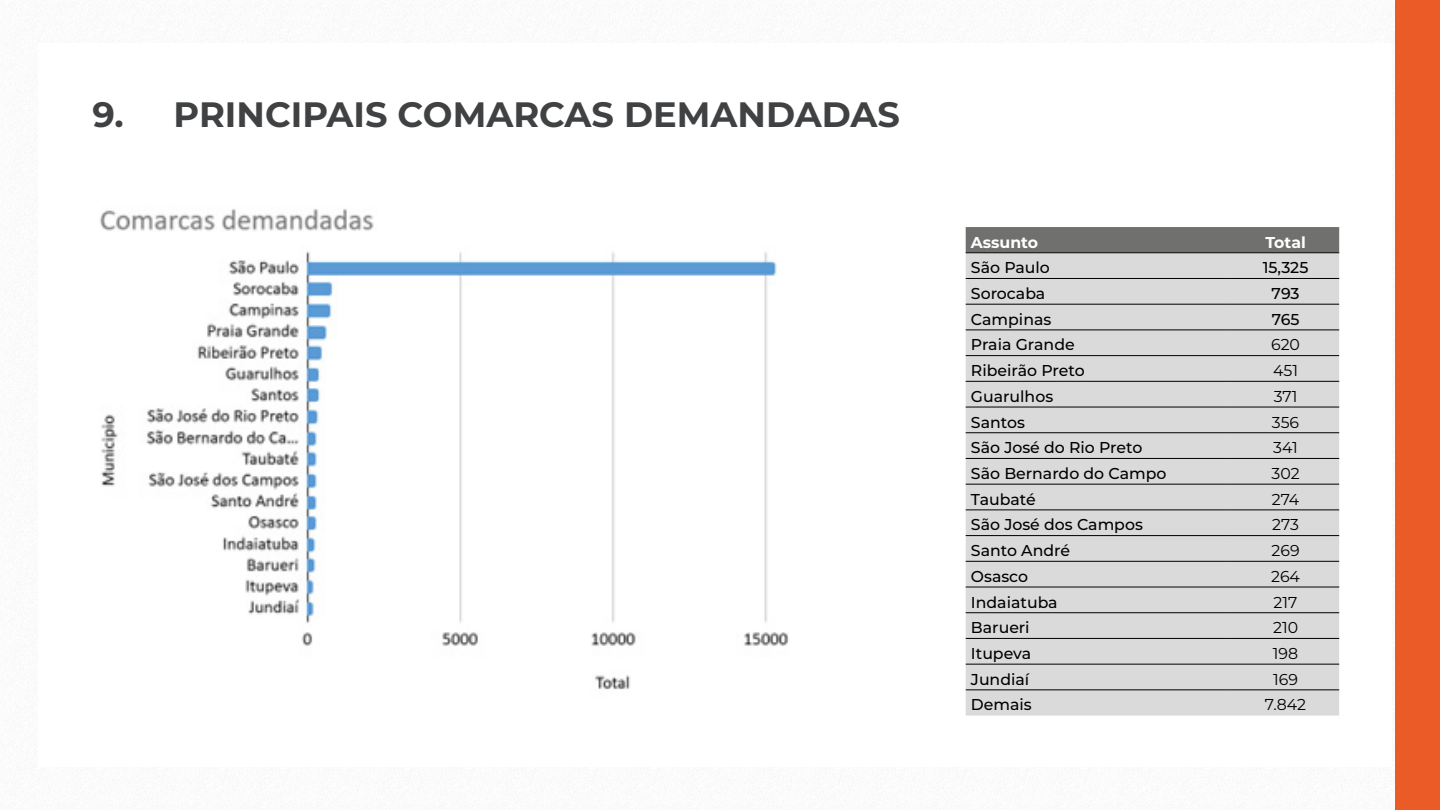
<style>
.page{position:relative;width:1440px;height:810px;background:#fff}
.page>*{position:absolute;margin:0;border:0;box-sizing:border-box;transform-origin:0 0}
.t1{font:700 35.25px "Montserrat";color:#404142}
.t2{font:500 15.75px "Montserrat";color:#000}
.t3{font:15.75px "Montserrat";color:#000}
.t4{font:700 15.75px "Montserrat";color:#fff}
</style>
<div class="page">
<div style="left:1396px;top:0;width:44px;height:810px;background:#eb5b28"></div>
<img style="left:99px;top:209px;width:690px;height:481px">
<div style="left:966px;top:227px;width:373px;height:26px;background:#70706f"></div>
<div style="left:966px;top:254px;width:373px;height:462px;background:#dadada"></div>
<hr style="left:966px;top:253px;width:266px;height:1px;background:#000">
<hr style="left:1232px;top:253px;width:107px;height:1px;background:#000">
<hr style="left:966px;top:278px;width:266px;height:1px;background:#000">
<hr style="left:1232px;top:278px;width:107px;height:1px;background:#000">
<hr style="left:966px;top:304px;width:266px;height:1px;background:#000">
<hr style="left:1232px;top:304px;width:107px;height:1px;background:#000">
<hr style="left:966px;top:330px;width:266px;height:1px;background:#000">
<hr style="left:1232px;top:330px;width:107px;height:1px;background:#000">
<hr style="left:966px;top:355px;width:266px;height:1px;background:#000">
<hr style="left:1232px;top:355px;width:107px;height:1px;background:#000">
<hr style="left:966px;top:381px;width:266px;height:1px;background:#000">
<hr style="left:1232px;top:381px;width:107px;height:1px;background:#000">
<hr style="left:966px;top:407px;width:266px;height:1px;background:#000">
<hr style="left:1232px;top:407px;width:107px;height:1px;background:#000">
<hr style="left:966px;top:433px;width:266px;height:1px;background:#000">
<hr style="left:1232px;top:433px;width:107px;height:1px;background:#000">
<hr style="left:966px;top:458px;width:266px;height:1px;background:#000">
<hr style="left:1232px;top:458px;width:107px;height:1px;background:#000">
<hr style="left:966px;top:484px;width:266px;height:1px;background:#000">
<hr style="left:1232px;top:484px;width:107px;height:1px;background:#000">
<hr style="left:966px;top:510px;width:266px;height:1px;background:#000">
<hr style="left:1232px;top:510px;width:107px;height:1px;background:#000">
<hr style="left:966px;top:535px;width:266px;height:1px;background:#000">
<hr style="left:1232px;top:535px;width:107px;height:1px;background:#000">
<hr style="left:966px;top:561px;width:266px;height:1px;background:#000">
<hr style="left:1232px;top:561px;width:107px;height:1px;background:#000">
<hr style="left:966px;top:587px;width:266px;height:1px;background:#000">
<hr style="left:1232px;top:587px;width:107px;height:1px;background:#000">
<hr style="left:966px;top:613px;width:266px;height:1px;background:#000">
<hr style="left:1232px;top:613px;width:107px;height:1px;background:#000">
<hr style="left:966px;top:638px;width:266px;height:1px;background:#000">
<hr style="left:1232px;top:638px;width:107px;height:1px;background:#000">
<hr style="left:966px;top:664px;width:266px;height:1px;background:#000">
<hr style="left:1232px;top:664px;width:107px;height:1px;background:#000">
<hr style="left:966px;top:690px;width:266px;height:1px;background:#000">
<hr style="left:1232px;top:690px;width:107px;height:1px;background:#000">
<h1 class="t1" style="left:93px;top:89px;width:809px">9. PRINCIPAIS COMARCAS DEMANDADAS</h1>
<p class="t4" style="left:971px;top:231px;width:69px">Assunto</p>
<p class="t4" style="left:1265px;top:231px;width:42px">Total</p>
<p class="t2" style="left:971px;top:257px;width:80px">São Paulo</p>
<p class="t2" style="left:1263px;top:257px;width:47px">15,325</p>
<p class="t2" style="left:971px;top:282px;width:76px">Sorocaba</p>
<p class="t2" style="left:1272px;top:282px;width:29px">793</p>
<p class="t2" style="left:971px;top:308px;width:82px">Campinas</p>
<p class="t2" style="left:1272px;top:308px;width:29px">765</p>
<p class="t2" style="left:971px;top:334px;width:105px">Praia Grande</p>
<p class="t3" style="left:1271px;top:334px;width:30px">620</p>
<p class="t2" style="left:971px;top:360px;width:115px">Ribeirão Preto</p>
<p class="t3" style="left:1273px;top:360px;width:26px">451</p>
<p class="t2" style="left:971px;top:385px;width:84px">Guarulhos</p>
<p class="t3" style="left:1274px;top:385px;width:25px">371</p>
<p class="t2" style="left:971px;top:411px;width:55px">Santos</p>
<p class="t3" style="left:1272px;top:411px;width:29px">356</p>
<p class="t2" style="left:971px;top:437px;width:173px">São José do Rio Preto</p>
<p class="t3" style="left:1273px;top:437px;width:26px">341</p>
<p class="t2" style="left:971px;top:462px;width:197px">São Bernardo do Campo</p>
<p class="t3" style="left:1271px;top:463px;width:30px">302</p>
<p class="t2" style="left:971px;top:488px;width:66px">Taubaté</p>
<p class="t3" style="left:1272px;top:488px;width:29px">274</p>
<p class="t2" style="left:971px;top:514px;width:173px">São José dos Campos</p>
<p class="t3" style="left:1272px;top:514px;width:28px">273</p>
<p class="t2" style="left:971px;top:540px;width:101px">Santo André</p>
<p class="t3" style="left:1272px;top:540px;width:30px">269</p>
<p class="t2" style="left:971px;top:565px;width:59px">Osasco</p>
<p class="t3" style="left:1271px;top:565px;width:30px">264</p>
<p class="t2" style="left:971px;top:591px;width:88px">Indaiatuba</p>
<p class="t3" style="left:1274px;top:591px;width:25px">217</p>
<p class="t2" style="left:971px;top:617px;width:60px">Barueri</p>
<p class="t3" style="left:1273px;top:617px;width:27px">210</p>
<p class="t2" style="left:971px;top:642px;width:62px">Itupeva</p>
<p class="t3" style="left:1273px;top:643px;width:27px">198</p>
<p class="t2" style="left:971px;top:668px;width:60px">Jundiaí</p>
<p class="t3" style="left:1273px;top:668px;width:26px">169</p>
<p class="t2" style="left:971px;top:694px;width:62px">Demais</p>
<p class="t3" style="left:1265px;top:694px;width:43px">7.842</p>
</div>
